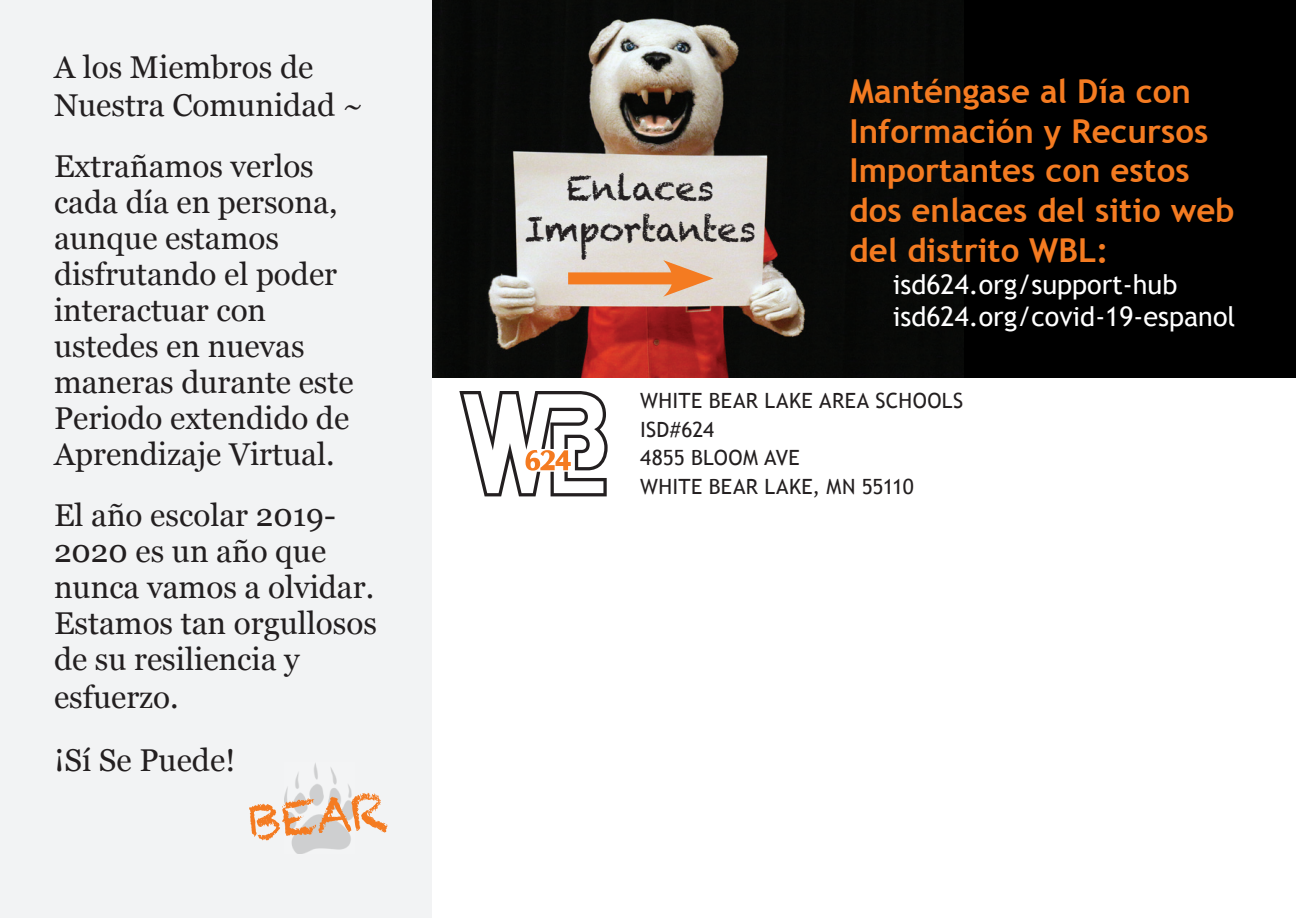
<style>
.page{position:relative;width:1296px;height:918px;background:#fff}
.page>*{position:absolute;margin:0;border:0;box-sizing:border-box;transform-origin:0 0}
.t1{font:48px "Chalkduster";color:#f47b21}
.t2{font:34.5px/41.4px "Chalkduster";letter-spacing:-.02em;color:#231f20;text-align:center}
.t3{font:700 33px/39.6px "Trebuchet MS";color:#f47b21}
.t4{font:31.5px/36px "Georgia";color:#231f20}
.t5{font:27px/32.4px "Trebuchet MS";color:#fff}
.t6{font:21px/28.5px "Trebuchet MS";letter-spacing:.02em;color:#231f20}
</style>
<div class="page">
<div style="left:432px;top:0;width:864px;height:377px;background:#000"></div>
<div style="left:0;top:0;width:432px;height:918px;background:#f2f3f4"></div>
<img style="left:285px;top:763px;width:70px;height:91px">
<svg style="left:459px;top:391px;width:149px;height:105px"></svg>
<img style="left:432px;top:0;width:532px;height:377px">
<div style="left:568px;top:272px;width:116px;height:12px;background:#f47b21"></div>
<svg style="left:663px;top:260px;width:50px;height:37px;background:#e8af83"></svg>
<p class="t4" style="left:54px;top:47px;width:311px;line-height:37.8px">A los Miembros de<br>Nuestra Comunidad ~</p>
<p class="t4" style="left:54px;top:147px;width:301px">Extrañamos verlos cada día en persona, aunque estamos disfrutando el poder interactuar con ustedes en nuevas maneras durante este<br>Periodo extendido de<br>Aprendizaje Virtual.</p>
<p class="t4" style="left:54px;top:496px;width:325px">El año escolar 2019-<br>2020 es un año que nunca vamos a olvidar.<br>Estamos tan orgullosos de su resiliencia y esfuerzo.</p>
<p class="t4" style="left:54px;top:741px;width:183px">¡Sí Se Puede!</p>
<h1 class="t1" style="left:247px;top:794px;width:140px;rotate:-5deg">BEAR</h1>
<p class="t2" style="left:524px;top:167px;width:233px">Enlaces<br>Importantes</p>
<p class="t3" style="left:850px;top:72px;width:387px">Manténgase al Día con<br>Información y Recursos<br>Importantes con estos dos enlaces del sitio web del distrito WBL:</p>
<p class="t5" style="left:893px;top:269px;width:344px">isd624.org/support-hub isd624.org/covid-19-espanol</p>
<p class="t6" style="left:640px;top:387px;width:325px">WHITE BEAR LAKE AREA SCHOOLS<br>ISD#624<br>4855 Bloo</p>
<p class="t6" style="left:743px;top:444px;width:58px">m AvE</p>
<p class="t6" style="left:640px;top:473px;width:30px">White</p>
<p class="t6" style="left:709px;top:473px;width:26px">Bear</p>
<p class="t6" style="left:764px;top:473px;width:151px">Lake, MN 55110</p>
</div>
